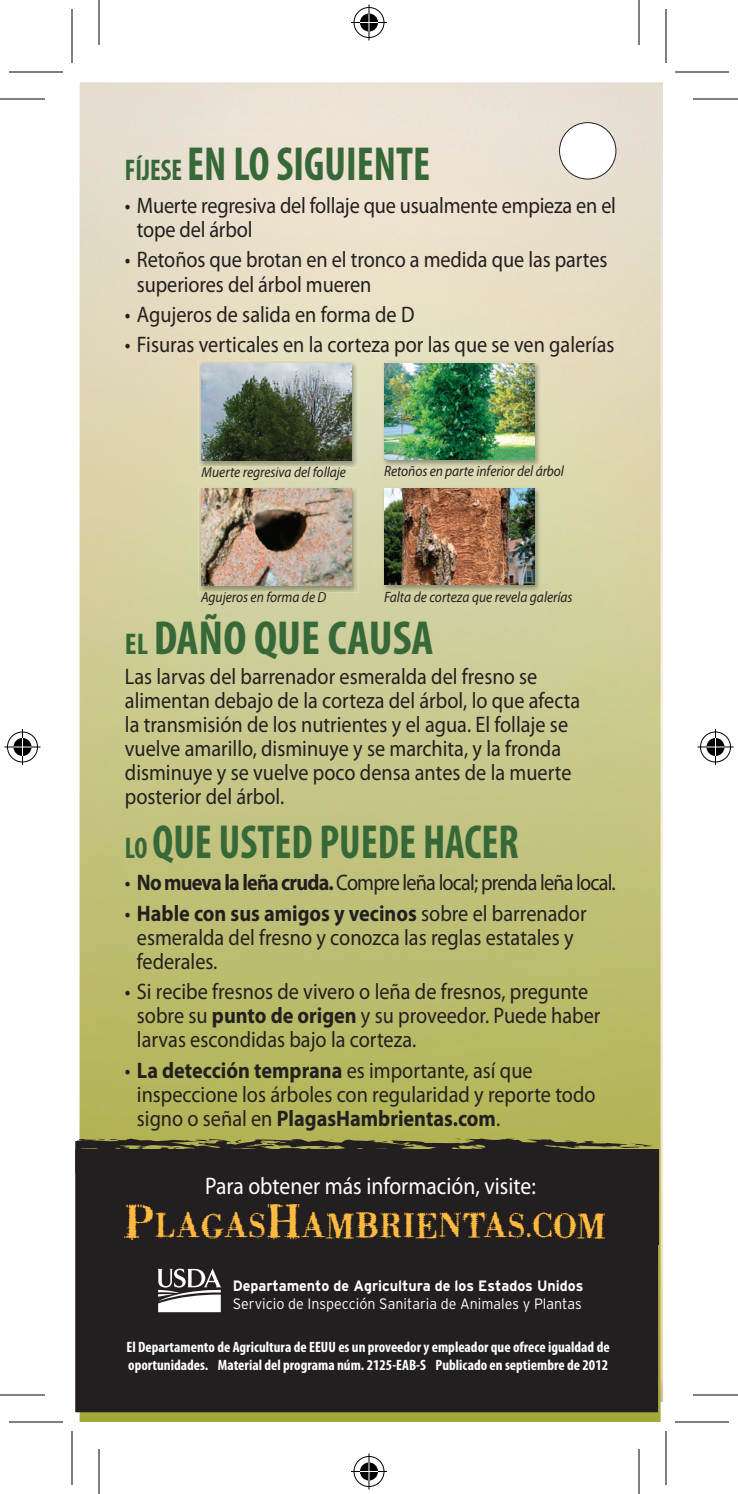
<style>
.page{position:relative;width:738px;height:1494px;background:#fff}
.page>*{position:absolute;margin:0;border:0;box-sizing:border-box;transform-origin:0 0}
.t1{font:700 condensed 48px "Myriad Pro";color:#376838;scale:.9 1}
.t2{font:700 condensed 48px "Myriad Pro";color:#376838}
.t3{font:39px "Badoni";letter-spacing:.015em;color:#fdb940;scale:.9 1}
.t4{font:24px "Myriad Pro";color:#fff;scale:.9 1}
.t5{font:22.5px/24px "Myriad Pro";color:#231f20;scale:.9 1}
.t6{font:22.5px "Myriad Pro";letter-spacing:-.04em;color:#231f20;scale:.9 1}
.t7{font:700 condensed 15px/18px "Myriad Pro";color:#fff}
.t8{font:italic 15px "Myriad Pro";color:#231f20;scale:.9 1}
.t9{font:300 15px "Interstate";color:#fff;scale:.95 1}
.t10{font:700 15px "Interstate";color:#fff;scale:.95 1}
.s1{font-size:30px}
.s2{font-weight:700}
.s3{font-size:54px}
</style>
<div class="page">
<img style="left:80px;top:82px;width:581px;height:405px">
<img style="left:80px;top:487px;width:173px;height:651px">
<img style="left:312px;top:487px;width:116px;height:651px">
<img style="left:487px;top:487px;width:174px;height:914px">
<img style="left:253px;top:606px;width:59px;height:532px">
<img style="left:428px;top:592px;width:59px;height:546px">
<div style="left:201px;top:593px;width:125px;height:13px;background:#d0d1a1"></div>
<div style="left:202px;top:467px;width:144px;height:14px;background:#dadab2"></div>
<div style="left:560px;top:123px;width:56px;height:56px;background:#fff;border-radius:50%"></div>
<div style="left:559px;top:122px;width:57px;height:57px;border:1px solid #231f20;border-radius:50%"></div>
<img style="left:198px;top:486px;width:160px;height:107px">
<img style="left:201px;top:489px;width:150px;height:97px">
<img style="left:381px;top:486px;width:160px;height:106px">
<img style="left:384px;top:489px;width:150px;height:96px">
<img style="left:381px;top:361px;width:160px;height:106px">
<img style="left:384px;top:364px;width:150px;height:96px">
<img style="left:198px;top:361px;width:160px;height:106px">
<img style="left:201px;top:364px;width:150px;height:97px">
<svg style="left:75px;top:1138px;width:583px;height:12px;background:#5c5a35"></svg>
<svg style="left:455px;top:1139px;width:6px;height:3px"></svg>
<svg style="left:379px;top:1141px;width:14px;height:3px"></svg>
<svg style="left:328px;top:1146px;width:9px;height:4px"></svg>
<svg style="left:268px;top:1147px;width:44px;height:3px"></svg>
<svg style="left:229px;top:1140px;width:16px;height:4px"></svg>
<svg style="left:195px;top:1140px;width:18px;height:2px"></svg>
<svg style="left:93px;top:1139px;width:13px;height:1px"></svg>
<svg style="left:619px;top:1143px;width:37px;height:7px"></svg>
<div style="left:76px;top:1150px;width:581px;height:262px;background:#231f20"></div>
<div style="left:75px;top:1150px;width:583px;height:262px;border:1px solid #231f20"></div>
<svg style="left:157px;top:1268px;width:65px;height:44px"></svg>
<hr style="left:0;top:98px;width:45px;height:2px;background:#000">
<hr style="left:693px;top:98px;width:45px;height:2px;background:#000">
<hr style="left:0;top:1394px;width:45px;height:2px;background:#000">
<hr style="left:693px;top:1394px;width:45px;height:2px;background:#000">
<hr style="left:98px;top:0;width:2px;height:45px;background:#000">
<hr style="left:98px;top:1449px;width:2px;height:45px;background:#000">
<hr style="left:638px;top:0;width:2px;height:45px;background:#000">
<hr style="left:638px;top:1449px;width:2px;height:45px;background:#000">
<hr style="left:9px;top:71px;width:54px;height:2px;background:#000">
<hr style="left:675px;top:71px;width:54px;height:2px;background:#000">
<hr style="left:9px;top:1421px;width:54px;height:2px;background:#000">
<hr style="left:675px;top:1421px;width:54px;height:2px;background:#000">
<hr style="left:71px;top:9px;width:2px;height:54px;background:#000">
<hr style="left:71px;top:1431px;width:2px;height:54px;background:#000">
<hr style="left:665px;top:9px;width:2px;height:54px;background:#000">
<hr style="left:665px;top:1431px;width:2px;height:54px;background:#000">
<div style="left:352px;top:6px;width:34px;height:33px;border:4px solid #fff;border-radius:50%"></div>
<hr style="left:351px;top:21px;width:36px;height:3px;background:#fff">
<hr style="left:367px;top:4px;width:4px;height:36px;background:#fff">
<div style="left:358px;top:12px;width:22px;height:21px;border:4px solid #fff;border-radius:50%"></div>
<div style="left:354px;top:7px;width:30px;height:31px;border:1px solid #000;border-radius:50%"></div>
<hr style="left:351px;top:22px;width:36px;height:1px;background:#000">
<hr style="left:368px;top:4px;width:2px;height:36px;background:#000">
<svg style="left:360px;top:14px;width:18px;height:18px"></svg>
<div style="left:352px;top:1455px;width:34px;height:33px;border:4px solid #fff;border-radius:50%"></div>
<hr style="left:351px;top:1470px;width:36px;height:3px;background:#fff">
<hr style="left:367px;top:1454px;width:4px;height:36px;background:#fff">
<div style="left:358px;top:1461px;width:22px;height:21px;border:4px solid #fff;border-radius:50%"></div>
<div style="left:354px;top:1456px;width:30px;height:31px;border:1px solid #000;border-radius:50%"></div>
<hr style="left:351px;top:1471px;width:36px;height:1px;background:#000">
<hr style="left:368px;top:1454px;width:2px;height:36px;background:#000">
<svg style="left:360px;top:1462px;width:18px;height:18px"></svg>
<div style="left:6px;top:730px;width:33px;height:34px;border:4px solid #fff;border-radius:50%"></div>
<hr style="left:4px;top:745px;width:36px;height:4px;background:#fff">
<hr style="left:21px;top:729px;width:3px;height:36px;background:#fff">
<div style="left:12px;top:736px;width:21px;height:22px;border:4px solid #fff;border-radius:50%"></div>
<div style="left:7px;top:732px;width:31px;height:30px;border:1px solid #000;border-radius:50%"></div>
<hr style="left:4px;top:746px;width:36px;height:2px;background:#000">
<hr style="left:22px;top:729px;width:1px;height:36px;background:#000">
<svg style="left:14px;top:738px;width:18px;height:18px"></svg>
<div style="left:699px;top:730px;width:33px;height:34px;border:4px solid #fff;border-radius:50%"></div>
<hr style="left:698px;top:745px;width:36px;height:4px;background:#fff">
<hr style="left:714px;top:729px;width:3px;height:36px;background:#fff">
<div style="left:705px;top:736px;width:21px;height:22px;border:4px solid #fff;border-radius:50%"></div>
<div style="left:700px;top:732px;width:31px;height:30px;border:1px solid #000;border-radius:50%"></div>
<hr style="left:698px;top:746px;width:36px;height:2px;background:#000">
<hr style="left:715px;top:729px;width:1px;height:36px;background:#000">
<svg style="left:706px;top:738px;width:18px;height:18px"></svg>
<h1 class="t1" style="left:125px;top:134px;width:341px"><span class="s1">FÍJESE</span> EN LO SIGUIENTE</h1>
<p class="t5" style="left:137px;top:193px;width:534px;text-indent:-12px">• Muerte regresiva del follaje que usualmente empieza en el tope del árbol</p>
<p class="t5" style="left:137px;top:248px;width:524px;text-indent:-12px">• Retoños que brotan en el tronco a medida que las partes superiores del árbol mueren</p>
<p class="t5" style="left:125px;top:302px;width:323px">• Agujeros de salida en forma de D</p>
<p class="t5" style="left:125px;top:333px;width:545px">• Fisuras verticales en la corteza por las que se ven galerías</p>
<p class="t8" style="left:202px;top:463px;width:162px">Muerte regresiva del follaje</p>
<p class="t8" style="left:384px;top:462px;width:201px">Retoños en parte inferior del árbol</p>
<p class="t8" style="left:201px;top:588px;width:141px">Agujeros en forma de D</p>
<p class="t8" style="left:384px;top:587px;width:211px">Falta de corteza que revela galerías</p>
<h1 class="t2" style="left:125px;top:608px;width:310px"><span class="s1">EL</span> DAÑO QUE CAUSA</h1>
<p class="t5" style="left:125px;top:664px;width:507px">Las larvas del barrenador esmeralda del fresno se alimentan debajo de la corteza del árbol, lo que afecta la transmisión de los nutrientes y el agua. El follaje se vuelve amarillo, disminuye y se marchita, y la fronda disminuye y se vuelve poco densa antes de la muerte posterior del árbol.</p>
<h1 class="t1" style="left:125px;top:812px;width:439px"><span class="s1">LO</span> QUE USTED PUEDE HACER</h1>
<p class="t6" style="left:125px;top:869px;width:547px">• <span class="s2">No mueva la leña cruda.</span> Compre leña local; prenda leña local.</p>
<p class="t5" style="left:137px;top:901px;width:501px;text-indent:-12px">• <span class="s2">Hable con sus amigos y vecinos</span> sobre el barrenador esmeralda del fresno y conozca las reglas estatales y federales.</p>
<p class="t5" style="left:137px;top:979px;width:517px;text-indent:-12px">• Si recibe fresnos de vivero o leña de fresnos, pregunte sobre su <span class="s2">punto de origen</span> y su proveedor. Puede haber larvas escondidas bajo la corteza.</p>
<p class="t5" style="left:137px;top:1058px;width:511px;text-indent:-12px">• <span class="s2">La detección temprana</span> es importante, así que inspeccione los árboles con regularidad y reporte todo signo o señal en <span class="s2">PlagasHambrientas.com</span>.</p>
<p class="t4" style="left:205px;top:1171px;width:369px">Para obtener más información, visite:</p>
<h2 class="t3" style="left:124px;top:1203px;width:537px"><span class="s3">P</span>LAGAS<span class="s3">H</span>AMBRIENTAS.COM</h2>
<p class="t10" style="left:233px;top:1278px;width:371px">Departamento de Agricultura de los Estados Unidos</p>
<p class="t9" style="left:233px;top:1296px;width:369px">Servicio de Inspección Sanitaria de Animales y Plantas</p>
<p class="t7" style="left:127px;top:1337px;width:485px">El Departamento de Agricultura de EEUU es un proveedor y empleador que ofrece igualdad de oportunidades. Material del programa núm. 2125-EAB-S Publicado en septiembre de 2012</p>
</div>
